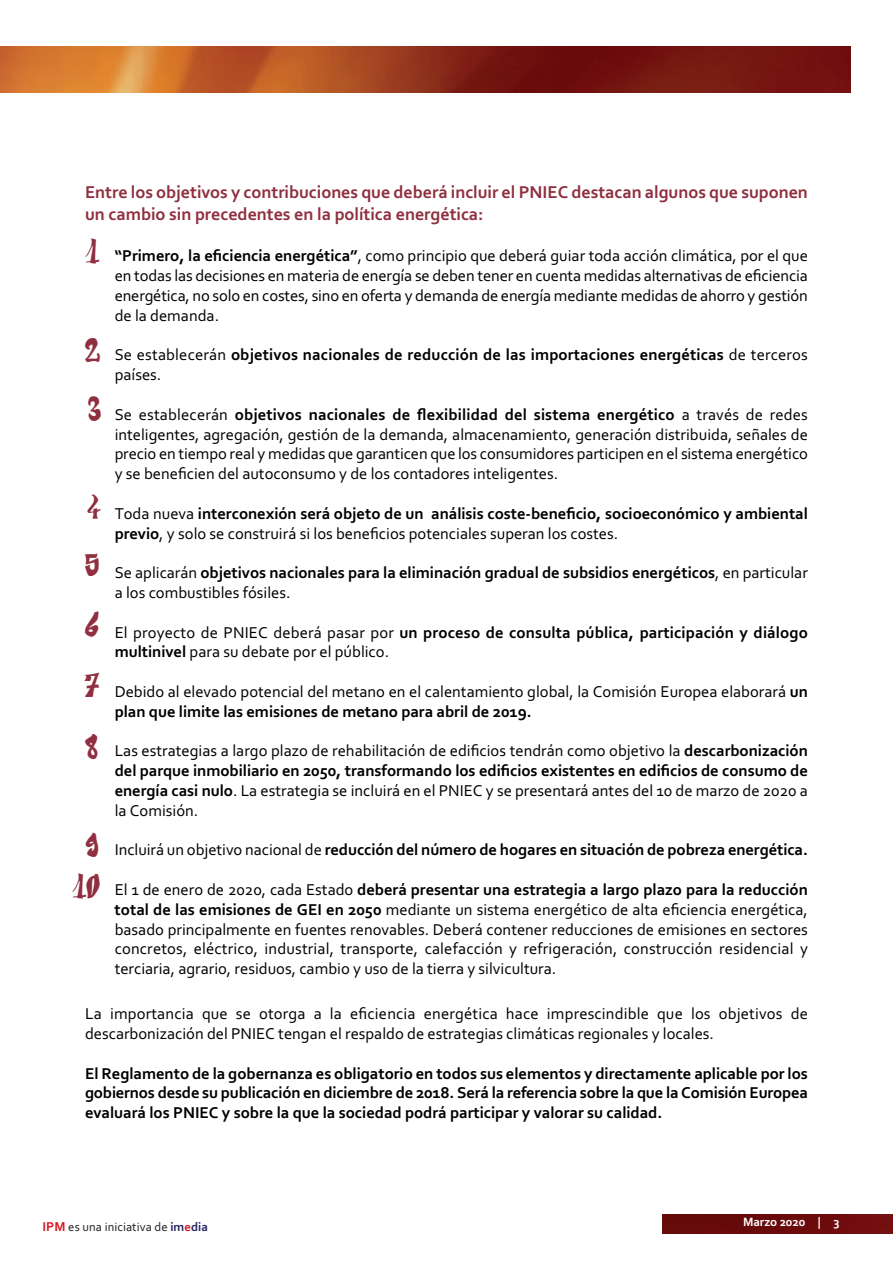
<style>
.page{position:relative;width:893px;height:1263px;background:#fff}
.page>*{position:absolute;margin:0;border:0;box-sizing:border-box;transform-origin:0 0}
.t1{font:27px/58.9px "El&Font";color:#8f2f3f}
.t2{font:700 18px/21.6px "Corbel";color:#8f2f3f}
.t3{font:16.5px/19.8px "Corbel";color:#000;text-align:justify}
.t4{font:700 16.5px/19.8px "Corbel";color:#000}
.t5{font:12.6px "Corbel";letter-spacing:.005em;color:#231f20}
.t6{font:700 12.6px "Corbel";letter-spacing:-.005em;color:#fff}
.s1{font-weight:700}
.s2{font-weight:400}
.s3{font-weight:700;font-size:13.5px;color:#d8171f}
.s4{font-weight:700;color:#282466}
.s5{font-weight:700;color:#d8171f}
</style>
<div class="page">
<img style="left:663px;top:1215px;width:230px;height:19px">
<img style="left:0;top:46px;width:850px;height:47px">
<p class="t2" style="left:85px;top:181px;width:724px">Entre los objetivos y contribuciones que deberá incluir el PNIEC destacan algunos que suponen un cambio sin precedentes en la política energética:</p>
<h1 class="t1" style="left:85px;top:224px;width:16px">1</h1>
<h1 class="t1" style="left:85px;top:323px;width:19px">2<br>3</h1>
<h1 class="t1" style="left:85px;top:481px;width:19px;line-height:57.6px">4<br>5</h1>
<h1 class="t1" style="left:85px;top:597px;width:17px">6</h1>
<h1 class="t1" style="left:85px;top:658px;width:16px">7</h1>
<h1 class="t1" style="left:85px;top:720px;width:14px">8</h1>
<h1 class="t1" style="left:72px;top:827px;width:28px;line-height:41.2px;text-align:center">9<br>10</h1>
<p class="t3" style="left:115px;top:246px;width:695px"><span class="s1">“Primero, la eficiencia energética”</span>, como principio que deberá guiar toda acción climática, por el que en todas las decisiones en materia de energía se deben tener en cuenta medidas alternativas de eficiencia energética, no solo en costes, sino en oferta y demanda de energía mediante medidas de ahorro y gestión de la demanda.</p>
<p class="t4" style="left:115px;top:345px;width:695px"><span class="s2">Se establecerán</span> objetivos nacionales de reducción de las importaciones energéticas <span class="s2">de terceros países.</span></p>
<p class="t3" style="left:115px;top:404px;width:695px">Se establecerán <span class="s1">objetivos nacionales de flexibilidad del sistema energético</span> a través de redes inteligentes, agregación, gestión de la demanda, almacenamiento, generación distribuida, señales de precio en tiempo real y medidas que garanticen que los consumidores participen en el sistema energético y se beneficien del autoconsumo y de los contadores inteligentes.</p>
<p class="t4" style="left:115px;top:503px;width:695px"><span class="s2">Toda nueva</span> interconexión será objeto de un análisis coste-beneficio, socioeconómico y ambiental previo<span class="s2">, y solo se construirá si los beneficios potenciales superan los costes.</span></p>
<p class="t4" style="left:115px;top:562px;width:695px"><span class="s2">Se aplicarán</span> objetivos nacionales para la eliminación gradual de subsidios energéticos<span class="s2">, en particular a los combustibles fósiles.</span></p>
<p class="t4" style="left:115px;top:622px;width:695px"><span class="s2">El proyecto de PNIEC deberá pasar por</span> un proceso de consulta pública, participación y diálogo multinivel <span class="s2">para su debate por el público.</span></p>
<p class="t3" style="left:115px;top:681px;width:695px">Debido al elevado potencial del metano en el calentamiento global, la Comisión Europea elaborará <span class="s1">un plan que limite las emisiones de metano para abril de 2019.</span></p>
<p class="t3" style="left:115px;top:741px;width:695px">Las estrategias a largo plazo de rehabilitación de edificios tendrán como objetivo la <span class="s1">descarbonización del parque inmobiliario en 2050, transformando los edificios existentes en edificios de consumo de energía casi nulo</span>. La estrategia se incluirá en el PNIEC y se presentará antes del 10 de marzo de 2020 a la Comisión.</p>
<p class="t4" style="left:115px;top:840px;width:695px"><span class="s2">Incluirá un objetivo nacional de</span> reducción del número de hogares en situación de pobreza energética.</p>
<p class="t3" style="left:115px;top:879px;width:695px">El 1 de enero de 2020, cada Estado <span class="s1">deberá presentar una estrategia a largo plazo para la reducción total de las emisiones de GEI en 2050</span> mediante un sistema energético de alta eficiencia energética, basado principalmente en fuentes renovables. Deberá contener reducciones de emisiones en sectores concretos, eléctrico, industrial, transporte, calefacción y refrigeración, construcción residencial y terciaria, agrario, residuos, cambio y uso de la tierra y silvicultura.</p>
<p class="t3" style="left:85px;top:1003px;width:724px">La importancia que se otorga a la eficiencia energética hace imprescindible que los objetivos de descarbonización del PNIEC tengan el respaldo de estrategias climáticas regionales y locales.</p>
<p class="t4" style="left:85px;top:1063px;width:724px;text-align:justify">El Reglamento de la gobernanza es obligatorio en todos sus elementos y directamente aplicable por los gobiernos desde su publicación en diciembre de 2018. Será la referencia sobre la que la Comisión Europea evaluará los PNIEC y sobre la que la sociedad podrá participar y valorar su calidad.</p>
<p class="t5" style="left:43px;top:1219px;width:167px"><span class="s3">IPM</span> es una iniciativa de <span class="s4">im</span><span class="s5">e</span><span class="s4">dia</span></p>
<p class="t6" style="left:743px;top:1214px;width:98px">Marzo 2020 | 3</p>
</div>
